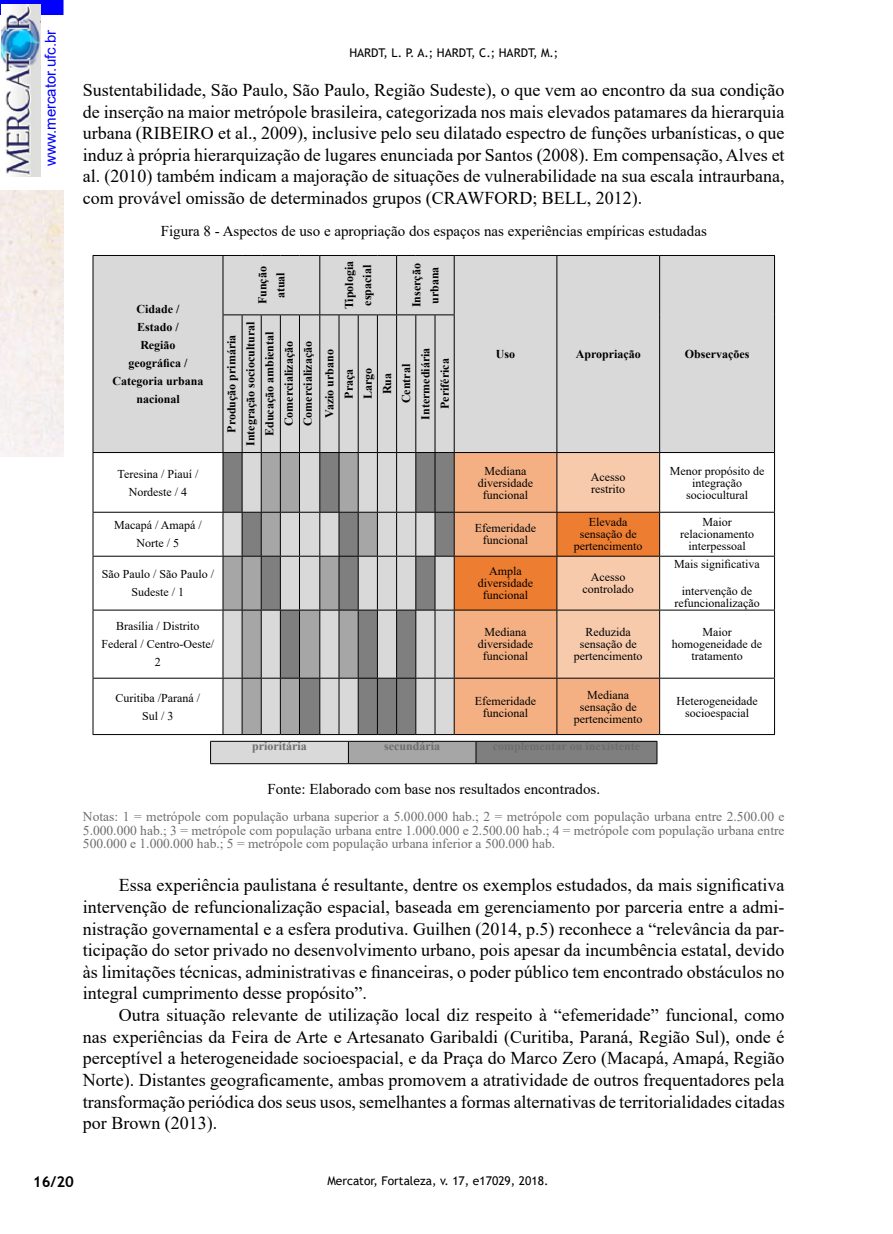
<style>
.page{position:relative;width:893px;height:1234px;background:#fff}
.page>*{position:absolute;margin:0;border:0;box-sizing:border-box;transform-origin:0 0}
.t1{font:18px/21.6px "Times New Roman";color:#000;text-align:justify}
.t2{font:15px "Times New Roman";color:#000}
.t3{font:15px "Arial";color:#00f}
.t4{font:700 15px "Trebuchet MS";color:#000}
.t5{font:13.5px/13.5px "Times New Roman";color:#6d6e71;text-align:justify}
.t6{font:12px/12px "Times New Roman";color:#000;text-align:center}
.t7{font:700 12px/19.2px "Times New Roman";color:#000;text-align:center}
.t8{font:12px "Trebuchet MS";color:#000}
.t9{font:700 12px "Times New Roman";color:#6d6e71}
</style>
<div class="page">
<div style="left:0;top:0;width:64px;height:15px;background:#00f"></div>
<img style="left:1px;top:4px;width:39px;height:173px">
<svg style="left:94px;top:256px;width:680px;height:478px;fill:#d9d9d9"></svg>
<hr style="left:93px;top:255px;width:130px;height:1px;background:#000">
<hr style="left:93px;top:256px;width:1px;height:59px;background:#000">
<hr style="left:223px;top:256px;width:1px;height:58px;background:#000">
<hr style="left:319px;top:256px;width:1px;height:58px;background:#000">
<hr style="left:396px;top:256px;width:1px;height:58px;background:#000">
<svg style="left:223px;top:255px;width:231px;height:1px"></svg>
<hr style="left:454px;top:255px;width:103px;height:1px;background:#000">
<hr style="left:454px;top:256px;width:1px;height:58px;background:#000">
<hr style="left:557px;top:255px;width:103px;height:1px;background:#000">
<hr style="left:556px;top:256px;width:1px;height:59px;background:#000">
<hr style="left:660px;top:255px;width:115px;height:1px;background:#000">
<hr style="left:659px;top:256px;width:1px;height:59px;background:#000">
<hr style="left:774px;top:256px;width:1px;height:59px;background:#000">
<hr style="left:93px;top:315px;width:1px;height:137px;background:#000">
<hr style="left:223px;top:315px;width:1px;height:137px;background:#000">
<hr style="left:242px;top:315px;width:1px;height:137px;background:#000">
<hr style="left:261px;top:315px;width:1px;height:137px;background:#000">
<hr style="left:280px;top:315px;width:1px;height:137px;background:#000">
<hr style="left:299px;top:315px;width:1px;height:137px;background:#000">
<hr style="left:319px;top:315px;width:1px;height:137px;background:#000">
<hr style="left:339px;top:315px;width:1px;height:137px;background:#000">
<hr style="left:358px;top:315px;width:1px;height:137px;background:#000">
<hr style="left:377px;top:315px;width:1px;height:137px;background:#000">
<hr style="left:396px;top:315px;width:1px;height:137px;background:#000">
<hr style="left:415px;top:315px;width:1px;height:137px;background:#000">
<svg style="left:223px;top:314px;width:232px;height:1px"></svg>
<hr style="left:435px;top:315px;width:1px;height:137px;background:#000">
<hr style="left:454px;top:315px;width:1px;height:137px;background:#000">
<hr style="left:556px;top:315px;width:1px;height:137px;background:#000">
<hr style="left:659px;top:315px;width:1px;height:137px;background:#000">
<hr style="left:774px;top:315px;width:1px;height:137px;background:#000">
<hr style="left:93px;top:452px;width:130px;height:1px;background:#000">
<hr style="left:93px;top:453px;width:1px;height:58px;background:#000">
<hr style="left:660px;top:452px;width:115px;height:1px;background:#000">
<hr style="left:774px;top:453px;width:1px;height:58px;background:#000">
<hr style="left:93px;top:511px;width:130px;height:1px;background:#000">
<hr style="left:93px;top:512px;width:1px;height:43px;background:#000">
<hr style="left:660px;top:511px;width:115px;height:1px;background:#000">
<hr style="left:774px;top:512px;width:1px;height:43px;background:#000">
<hr style="left:93px;top:555px;width:130px;height:1px;background:#000">
<hr style="left:93px;top:556px;width:1px;height:53px;background:#000">
<hr style="left:660px;top:555px;width:115px;height:1px;background:#000">
<hr style="left:774px;top:556px;width:1px;height:53px;background:#000">
<hr style="left:93px;top:609px;width:130px;height:1px;background:#000">
<hr style="left:93px;top:610px;width:1px;height:67px;background:#000">
<hr style="left:660px;top:609px;width:115px;height:1px;background:#000">
<hr style="left:774px;top:610px;width:1px;height:67px;background:#000">
<hr style="left:93px;top:677px;width:130px;height:1px;background:#000">
<hr style="left:93px;top:678px;width:1px;height:56px;background:#000">
<hr style="left:660px;top:677px;width:115px;height:1px;background:#000">
<hr style="left:774px;top:678px;width:1px;height:56px;background:#000">
<hr style="left:93px;top:734px;width:130px;height:1px;background:#000">
<svg style="left:223px;top:452px;width:437px;height:283px;background:#c7a894"></svg>
<hr style="left:454px;top:734px;width:103px;height:1px;background:#000">
<hr style="left:557px;top:734px;width:103px;height:1px;background:#000">
<hr style="left:660px;top:734px;width:115px;height:1px;background:#000">
<div style="left:211px;top:741px;width:137px;height:22px;background:#d9d9d9"></div>
<div style="left:348px;top:741px;width:128px;height:22px;background:#a6a6a6"></div>
<div style="left:476px;top:741px;width:181px;height:22px;background:#7f7f7f"></div>
<hr style="left:210px;top:740px;width:138px;height:1px;background:#000">
<svg style="left:210px;top:741px;width:1px;height:22px"></svg>
<hr style="left:348px;top:740px;width:128px;height:1px;background:#000">
<svg style="left:348px;top:741px;width:1px;height:22px"></svg>
<hr style="left:476px;top:740px;width:181px;height:1px;background:#000">
<svg style="left:476px;top:741px;width:1px;height:22px"></svg>
<svg style="left:657px;top:741px;width:1px;height:22px"></svg>
<hr style="left:210px;top:763px;width:138px;height:1px;background:#000">
<hr style="left:348px;top:763px;width:128px;height:1px;background:#000">
<hr style="left:476px;top:763px;width:181px;height:1px;background:#000">
<p class="t3" style="left:40px;top:166px;width:138px;rotate:-90deg">www.mercator.ufc.br</p>
<p class="t8" style="left:349px;top:45px;width:211px">HARDT, L. P. A.; HARDT, C.; HARDT, M.;</p>
<p class="t1" style="left:83px;top:79px;width:703px">Sustentabilidade, São Paulo, São Paulo, Região Sudeste), o que vem ao encontro da sua condição de inserção na maior metrópole brasileira, categorizada nos mais elevados patamares da hierarquia urbana (RIBEIRO et al., 2009), inclusive pelo seu dilatado espectro de funções urbanísticas, o que induz à própria hierarquização de lugares enunciada por Santos (2008). Em compensação, Alves et al. (2010) também indicam a majoração de situações de vulnerabilidade na sua escala intraurbana, com provável omissão de determinados grupos (CRAWFORD; BELL, 2012).</p>
<p class="t2" style="left:161px;top:220px;width:548px">Figura 8 - Aspectos de uso e apropriação dos espaços nas experiências empíricas estudadas</p>
<p class="t7" style="left:112px;top:299px;width:92px;line-height:18px">Cidade /<br>Estado /<br>Região<br>geográfica /<br>Categoria urbana nacional</p>
<p class="t7" style="left:253px;top:304px;width:40px;line-height:18px;rotate:-90deg">Função atual</p>
<p class="t7" style="left:340px;top:309px;width:50px;line-height:18px;rotate:-90deg">Tipologia espacial</p>
<p class="t7" style="left:407px;top:307px;width:45px;line-height:18px;text-align:left;rotate:-90deg">Inserção urbana</p>
<p class="t7" style="left:221px;top:446px;width:126px;rotate:-90deg">Produção primária<br>Integração sociocultural<br>Educação ambiental<br>Comercialização<br>Comercialização</p>
<p class="t7" style="left:320px;top:419px;width:73px;rotate:-90deg">Vazio urbano<br>Praça<br>Largo<br>Rua<br>Central<br>Intermediária<br>Periférica</p>
<p class="t7" style="left:496px;top:344px;width:21px">Uso</p>
<p class="t7" style="left:576px;top:344px;width:67px">Apropriação</p>
<p class="t7" style="left:685px;top:344px;width:66px">Observações</p>
<p class="t6" style="left:118px;top:464px;width:82px;line-height:18px">Teresina / Piauí /<br>Nordeste / 4</p>
<p class="t6" style="left:478px;top:464px;width:57px">Mediana diversidade funcional</p>
<p class="t6" style="left:591px;top:470px;width:36px;text-align:left">Acesso restrito</p>
<p class="t6" style="left:670px;top:464px;width:96px">Menor propósito de integração sociocultural</p>
<p class="t6" style="left:114px;top:516px;width:89px;line-height:18px">Macapá / Amapá /<br>Norte / 5</p>
<p class="t6" style="left:475px;top:522px;width:63px">Efemeridade funcional</p>
<p class="t6" style="left:574px;top:516px;width:70px">Elevada sensação de pertencimento</p>
<p class="t6" style="left:680px;top:516px;width:75px">Maior relacionamento interpessoal</p>
<p class="t6" style="left:102px;top:564px;width:114px;line-height:18px">São Paulo / São Paulo /<br>Sudeste / 1</p>
<p class="t6" style="left:478px;top:564px;width:57px">Ampla diversidade funcional</p>
<p class="t6" style="left:583px;top:570px;width:53px">Acesso controlado</p>
<p class="t6" style="left:674px;top:557px;width:87px">Mais significativa</p>
<p class="t6" style="left:674px;top:584px;width:87px">intervenção de refuncionalização</p>
<p class="t6" style="left:102px;top:616px;width:114px;line-height:18px">Brasília / Distrito<br>Federal / Centro-Oeste/<br>2</p>
<p class="t6" style="left:478px;top:625px;width:57px">Mediana diversidade funcional</p>
<p class="t6" style="left:574px;top:625px;width:70px">Reduzida sensação de pertencimento</p>
<p class="t6" style="left:672px;top:625px;width:92px">Maior homogeneidade de tratamento</p>
<p class="t6" style="left:116px;top:688px;width:86px;line-height:18px">Curitiba /Paraná /<br>Sul / 3</p>
<p class="t6" style="left:475px;top:694px;width:63px">Efemeridade funcional</p>
<p class="t6" style="left:574px;top:688px;width:70px">Mediana sensação de pertencimento</p>
<p class="t6" style="left:676px;top:694px;width:83px">Heterogeneidade socioespacial</p>
<p class="t9" style="left:252px;top:737px;width:56px">prioritária</p>
<p class="t9" style="left:384px;top:737px;width:58px">secundária</p>
<p class="t2" style="left:267px;top:778px;width:334px">Fonte: Elaborado com base nos resultados encontrados.</p>
<p class="t5" style="left:83px;top:809px;width:703px">Notas: 1 = metrópole com população urbana superior a 5.000.000 hab.; 2 = metrópole com população urbana entre 2.500.00 e 5.000.000 hab.; 3 = metrópole com população urbana entre 1.000.000 e 2.500.00 hab.; 4 = metrópole com população urbana entre 500.000 e 1.000.000 hab.; 5 = metrópole com população urbana inferior a 500.000 hab.</p>
<p class="t1" style="left:83px;top:873px;width:703px;text-indent:36px">Essa experiência paulistana é resultante, dentre os exemplos estudados, da mais significativa intervenção de refuncionalização espacial, baseada em gerenciamento por parceria entre a admi&shy;nistração governamental e a esfera produtiva. Guilhen (2014, p.5) reconhece a “relevância da par&shy;ticipação do setor privado no desenvolvimento urbano, pois apesar da incumbência estatal, devido às limitações técnicas, administrativas e financeiras, o poder público tem encontrado obstáculos no integral cumprimento desse propósito”.</p>
<p class="t1" style="left:83px;top:1003px;width:703px;text-indent:36px">Outra situação relevante de utilização local diz respeito à “efemeridade” funcional, como nas experiências da Feira de Arte e Artesanato Garibaldi (Curitiba, Paraná, Região Sul), onde é perceptível a heterogeneidade socioespacial, e da Praça do Marco Zero (Macapá, Amapá, Região Norte). Distantes geograficamente, ambas promovem a atratividade de outros frequentadores pela transformação periódica dos seus usos, semelhantes a formas alternativas de territorialidades citadas por Brown (2013).</p>
<p class="t4" style="left:33px;top:1172px;width:43px">16/20</p>
<p class="t8" style="left:327px;top:1172px;width:223px">Mercator, Fortaleza, v. 17, e17029, 2018.</p>
</div>
